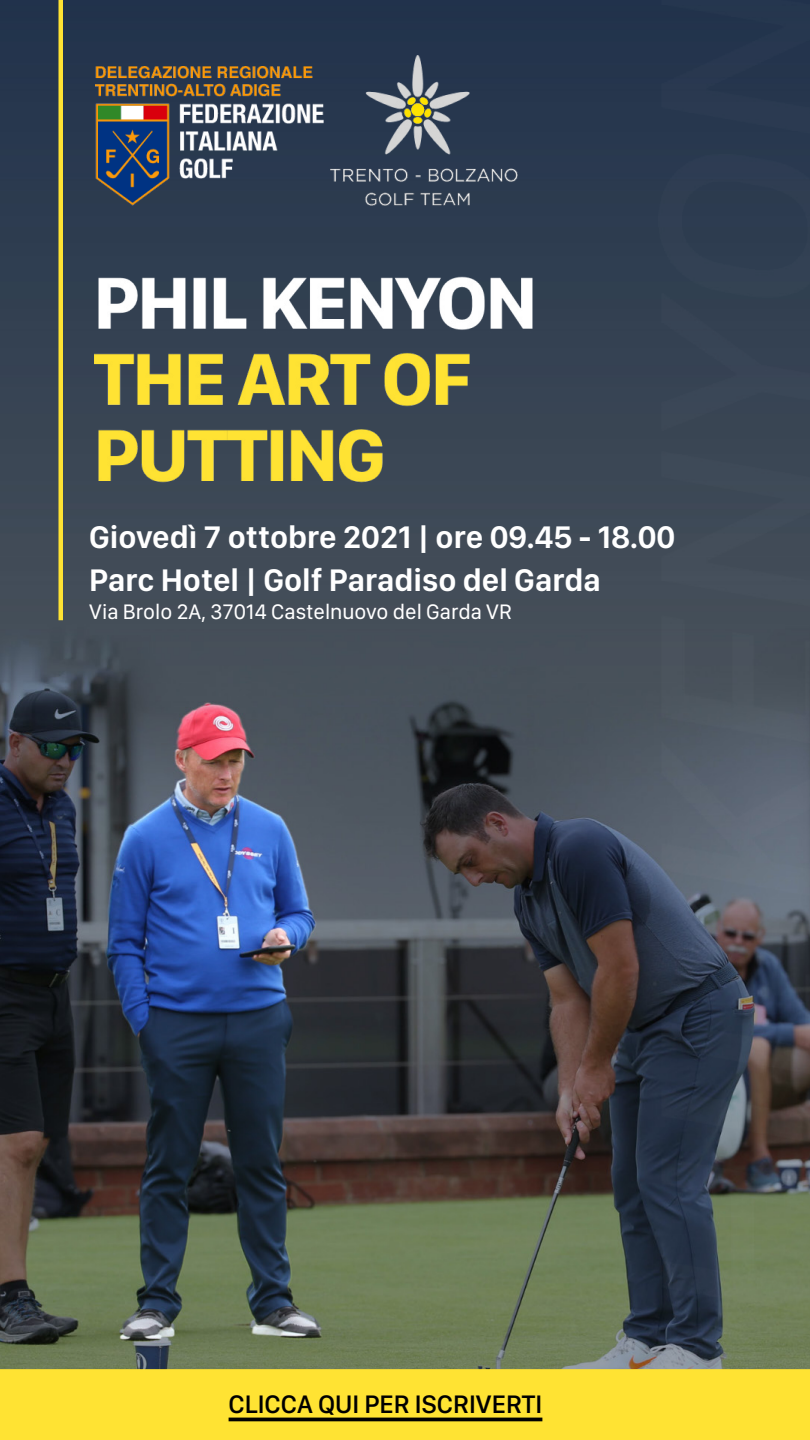
<style>
.page{position:relative;width:810px;height:1440px;background:#fff}
.page>*{position:absolute;margin:0;border:0;box-sizing:border-box;transform-origin:0 0}
.t1{font:600 32.33px/42.7px "SF Compact Display";color:#fff}
.t2{font:500 26.25px "SF Compact Display";color:#000}
.t3{font:21.75px "SF Compact Display";color:#fff}
</style>
<div class="page">
<img style="left:0;top:0;width:659px;height:1369px">
<img style="left:86px;top:256px;width:573px;height:250px">
<img style="left:330px;top:56px;width:188px;height:150px">
<img style="left:96px;top:66px;width:228px;height:140px">
<img style="left:659px;top:0;width:151px;height:1369px">
<div style="left:58px;top:0;width:5px;height:620px;background:#ffe333"></div>
<div style="left:0;top:1369px;width:810px;height:71px;background:#ffe333"></div>
<hr style="left:229px;top:1418px;width:313px;height:3px;background:#000">
<p class="t1" style="left:89px;top:516px;width:588px">Giovedì 7 ottobre 2021 | ore 09.45 - 18.00<br>Parc Hotel | Golf Paradiso del Garda</p>
<p class="t3" style="left:89px;top:599px;width:424px">Via Brolo 2A, 37014 Castelnuovo del Garda VR</p>
<p class="t2" style="left:229px;top:1388px;width:315px">CLICCA QUI PER ISCRIVERTI</p>
</div>
